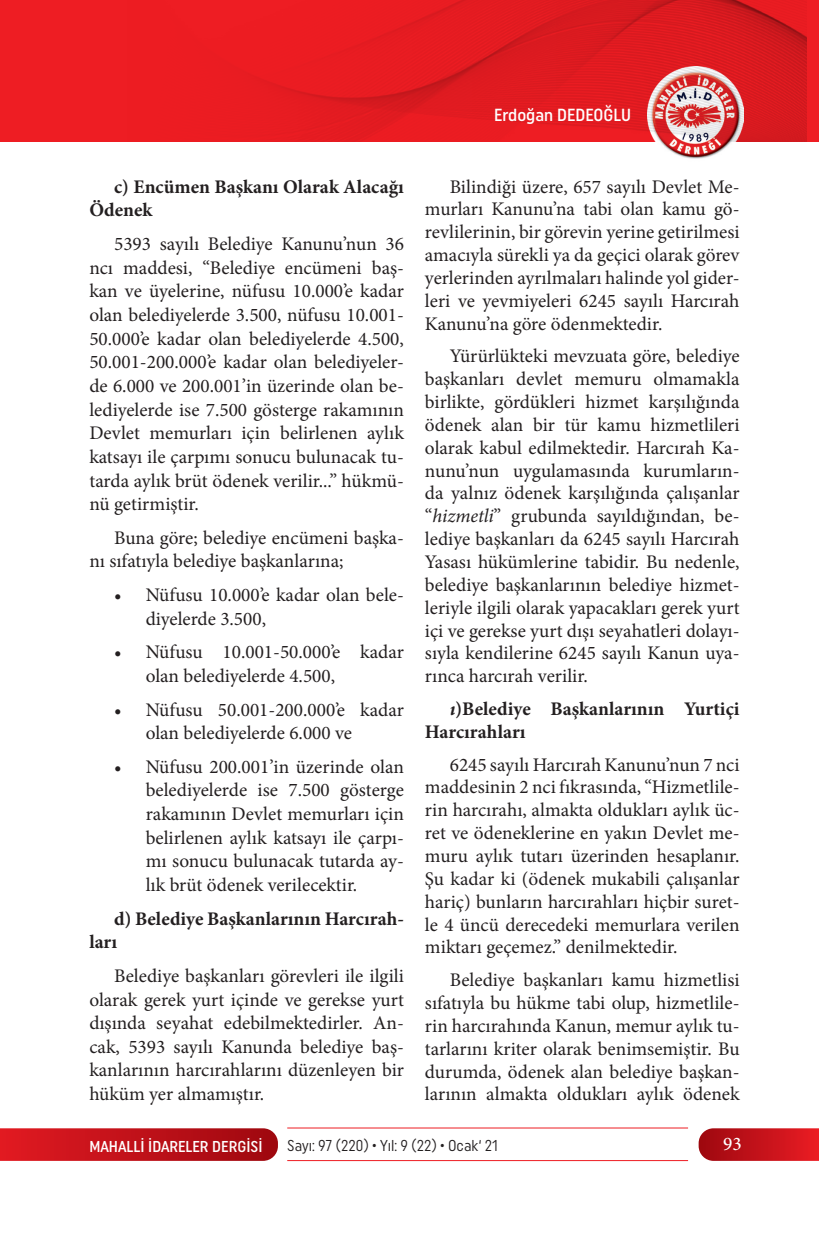
<style>
.page{position:relative;width:819px;height:1241px;background:#fff}
.page>*{position:absolute;margin:0;border:0;box-sizing:border-box;transform-origin:0 0}
.t1{font:19.25px/22.8px "Minion Pro";color:#231f20;text-align:justify}
.t2{font:700 19.25px/23.6px "Minion Pro";color:#231f20}
.t3{font:500 19.25px "Minion Pro";color:#fff}
.t4{font:500 17.5px "Uniform Condensed";color:#fff}
.t5{font:15.75px "Uniform Condensed";color:#231f20;scale:.95 1}
.t6{font:500 15.75px "Uniform Condensed";color:#fff}
.s1{font-style:italic}
</style>
<div class="page">
<svg style="left:0;top:1128px;width:278px;height:32px;background:#c1151c"></svg>
<svg style="left:698px;top:1128px;width:121px;height:32px;background:#c61a22"></svg>
<hr style="left:287px;top:1127px;width:401px;height:1px;background:#ee1d23">
<hr style="left:287px;top:1159px;width:401px;height:1px;background:#ee1d23">
<div style="left:0;top:0;width:819px;height:141px;background:#ee1d23"></div>
<img style="left:647px;top:141px;width:96px;height:18px">
<img style="left:256px;top:0;width:550px;height:141px">
<p class="t4" style="left:494px;top:105px;width:138px">Erdoğan DEDEOĞLU</p>
<p class="t2" style="left:89px;top:174px;width:316px;text-indent:25px">c) Encümen Başkanı Olarak Alacağı<br>Ödenek</p>
<p class="t1" style="left:89px;top:232px;width:316px;line-height:23.6px;text-indent:25px">5393 sayılı Belediye Kanunu’nun 36 ncı maddesi, “Belediye encümeni baş&shy;kan ve üyelerine, nüfusu 10.000’e kadar olan belediyelerde 3.500, nüfusu 10.001- 50.000’e kadar olan belediyelerde 4.500, 50.001-200.000’e kadar olan belediyeler&shy;de 6.000 ve 200.001’in üzerinde olan be&shy;lediyelerde ise 7.500 gösterge rakamının Devlet memurları için belirlenen aylık katsayı ile çarpımı sonucu bulunacak tu&shy;tarda aylık brüt ödenek verilir...” hükmü&shy;nü getirmiştir.</p>
<p class="t1" style="left:89px;top:526px;width:316px;line-height:23.6px;text-indent:25px">Buna göre; belediye encümeni başka&shy;nı sıfatıyla belediye başkanlarına;</p>
<p class="t1" style="left:146px;top:583px;width:260px;line-height:23.6px;text-indent:-31px">• Nüfusu 10.000’e kadar olan bele&shy;diyelerde 3.500,</p>
<p class="t1" style="left:146px;top:640px;width:260px;line-height:23.6px;text-indent:-31px">• Nüfusu 10.001-50.000’e kadar olan belediyelerde 4.500,</p>
<p class="t1" style="left:146px;top:697px;width:260px;line-height:23.6px;text-indent:-31px">• Nüfusu 50.001-200.000’e kadar olan belediyelerde 6.000 ve</p>
<p class="t1" style="left:146px;top:754px;width:260px;line-height:23.6px;text-indent:-31px">• Nüfusu 200.001’in üzerinde olan belediyelerde ise 7.500 gösterge rakamının Devlet memurları için belirlenen aylık katsayı ile çarpı&shy;mı sonucu bulunacak tutarda ay&shy;lık brüt ödenek verilecektir.</p>
<p class="t2" style="left:89px;top:906px;width:316px;text-indent:25px">d) Belediye Başkanlarının Harcırah&shy;ları</p>
<p class="t1" style="left:89px;top:963px;width:316px;line-height:23.6px;text-indent:25px">Belediye başkanları görevleri ile ilgili olarak gerek yurt içinde ve gerekse yurt dışında seyahat edebilmektedirler. An&shy;cak, 5393 sayılı Kanunda belediye baş&shy;kanlarının harcırahlarını düzenleyen bir hüküm yer almamıştır.</p>
<p class="t1" style="left:425px;top:175px;width:316px;text-indent:25px">Bilindiği üzere, 657 sayılı Devlet Me&shy;murları Kanunu’na tabi olan kamu gö&shy;revlilerinin, bir görevin yerine getirilmesi amacıyla sürekli ya da geçici olarak görev yerlerinden ayrılmaları halinde yol gider&shy;leri ve yevmiyeleri 6245 sayılı Harcırah Kanunu’na göre ödenmektedir.</p>
<p class="t1" style="left:425px;top:345px;width:316px;text-indent:25px">Yürürlükteki mevzuata göre, belediye başkanları devlet memuru olmamakla birlikte, gördükleri hizmet karşılığında ödenek alan bir tür kamu hizmetlileri olarak kabul edilmektedir. Harcırah Ka&shy;nunu’nun uygulamasında kurumların&shy;da yalnız ödenek karşılığında çalışanlar “<span class="s1">hizmetli</span>” grubunda sayıldığından, be&shy;lediye başkanları da 6245 sayılı Harcırah Yasası hükümlerine tabidir. Bu nedenle, belediye başkanlarının belediye hizmet&shy;leriyle ilgili olarak yapacakları gerek yurt içi ve gerekse yurt dışı seyahatleri dolayı&shy;sıyla kendilerine 6245 sayılı Kanun uya&shy;rınca harcırah verilir.</p>
<p class="t2" style="left:425px;top:697px;width:316px;line-height:22.8px;text-indent:25px"><span class="s1">ı</span>)Belediye Başkanlarının Yurtiçi<br>Harcırahları</p>
<p class="t1" style="left:425px;top:753px;width:316px;text-indent:25px">6245 sayılı Harcırah Kanunu’nun 7 nci maddesinin 2 nci fıkrasında, “Hizmetlile&shy;rin harcırahı, almakta oldukları aylık üc&shy;ret ve ödeneklerine en yakın Devlet me&shy;muru aylık tutarı üzerinden hesaplanır.<br>Şu kadar ki (ödenek mukabili çalışanlar hariç) bunların harcırahları hiçbir suret&shy;le 4 üncü derecedeki memurlara verilen miktarı geçemez.” denilmektedir.</p>
<p class="t1" style="left:425px;top:968px;width:316px;text-indent:25px">Belediye başkanları kamu hizmetlisi sıfatıyla bu hükme tabi olup, hizmetlile&shy;rin harcırahında Kanun, memur aylık tu&shy;tarlarını kriter olarak benimsemiştir. Bu durumda, ödenek alan belediye başkan&shy;larının almakta oldukları aylık ödenek</p>
<p class="t6" style="left:89px;top:1136px;width:175px">MAHALLİ İDARELER DERGİSİ</p>
<p class="t5" style="left:287px;top:1136px;width:223px">Sayı: 97 (220) • Yıl: 9 (22) • Ocak‘ 21</p>
<p class="t3" style="left:723px;top:1131px;width:20px">93</p>
</div>
